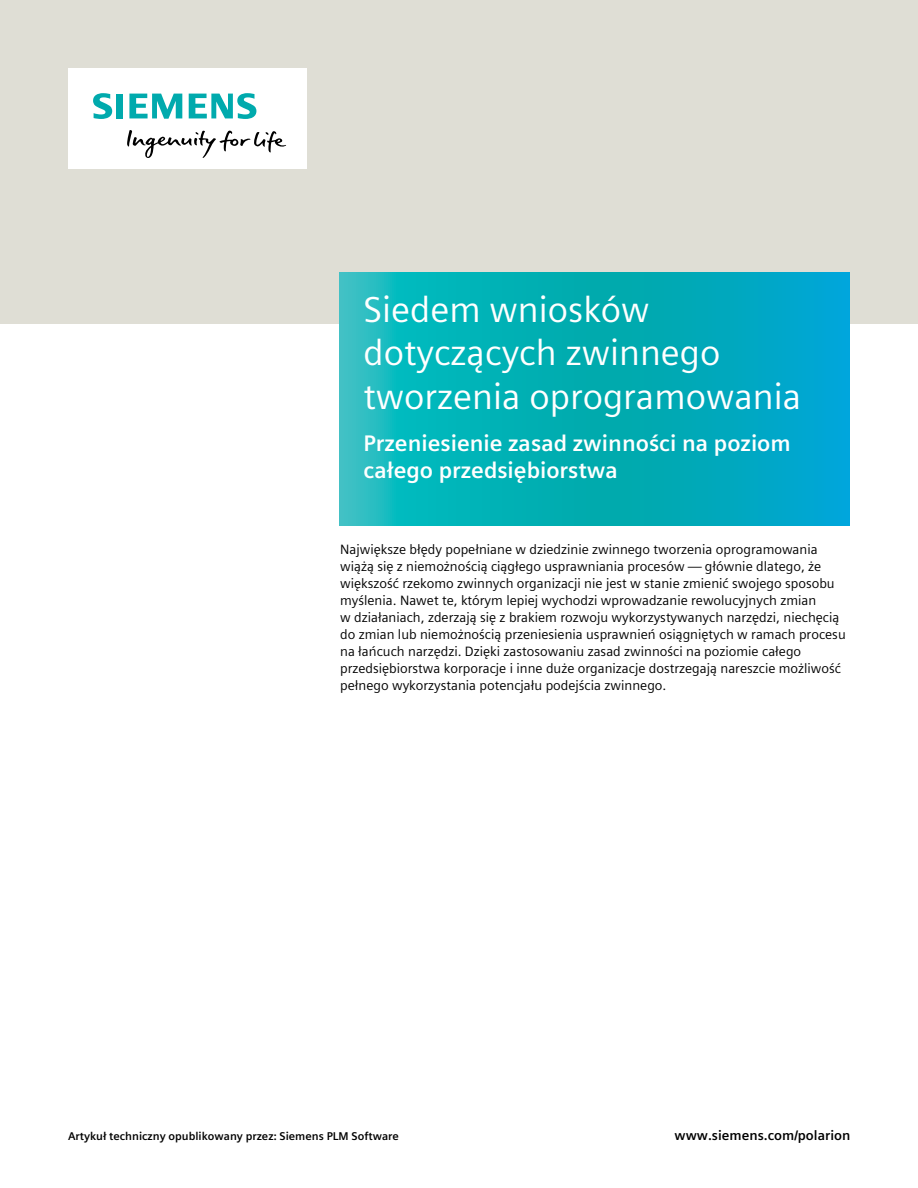
<style>
.page{position:relative;width:918px;height:1188px;background:#fff}
.page>*{position:absolute;margin:0;border:0;box-sizing:border-box;transform-origin:0 0}
.t1{font:36px/43.2px "Siemens Sans Global";color:#fff}
.t2{font:700 22.5px/27px "Siemens Sans Global";color:#fff}
.t3{font:13.5px/17px "Siemens Sans Global";color:#000}
.t4{font:700 13.5px "Siemens Sans Global";color:#000}
.t5{font:700 11.25px "Siemens Sans Global";color:#000}
</style>
<div class="page">
<div style="left:0;top:0;width:918px;height:323px;background:#dfded5"></div>
<div style="left:68px;top:68px;width:238px;height:101px;background:#fff"></div>
<svg style="left:127px;top:130px;width:159px;height:28px"></svg>
<svg style="left:93px;top:93px;width:30px;height:26px"></svg>
<svg style="left:129px;top:94px;width:53px;height:25px"></svg>
<svg style="left:189px;top:93px;width:67px;height:26px"></svg>
<svg style="left:340px;top:272px;width:510px;height:254px;background:#04aebb"></svg>
<h1 class="t1" style="left:364px;top:288px;width:439px">Siedem wniosków dotyczących zwinnego tworzenia oprogramowania</h1>
<h2 class="t2" style="left:364px;top:430px;width:429px">Przeniesienie zasad zwinności na poziom całego przedsiębiorstwa</h2>
<p class="t3" style="left:340px;top:541px;width:507px">Największe błędy popełniane w dziedzinie zwinnego tworzenia oprogramowania wiążą się z niemożnością ciągłego usprawniania procesów — głównie dlatego, że większość rzekomo zwinnych organizacji nie jest w stanie zmienić swojego sposobu myślenia. Nawet te, którym lepiej wychodzi wprowadzanie rewolucyjnych zmian<br>w działaniach, zderzają się z brakiem rozwoju wykorzystywanych narzędzi, niechęcią do zmian lub niemożnością przeniesienia usprawnień osiągniętych w ramach procesu na łańcuch narzędzi. Dzięki zastosowaniu zasad zwinności na poziomie całego przedsiębiorstwa korporacje i inne duże organizacje dostrzegają nareszcie możliwość pełnego wykorzystania potencjału podejścia zwinnego.</p>
<p class="t5" style="left:68px;top:1127px;width:332px">Artykuł techniczny opublikowany przez: Siemens PLM Software</p>
<p class="t4" style="left:675px;top:1124px;width:177px">www.siemens.com/polarion</p>
</div>
